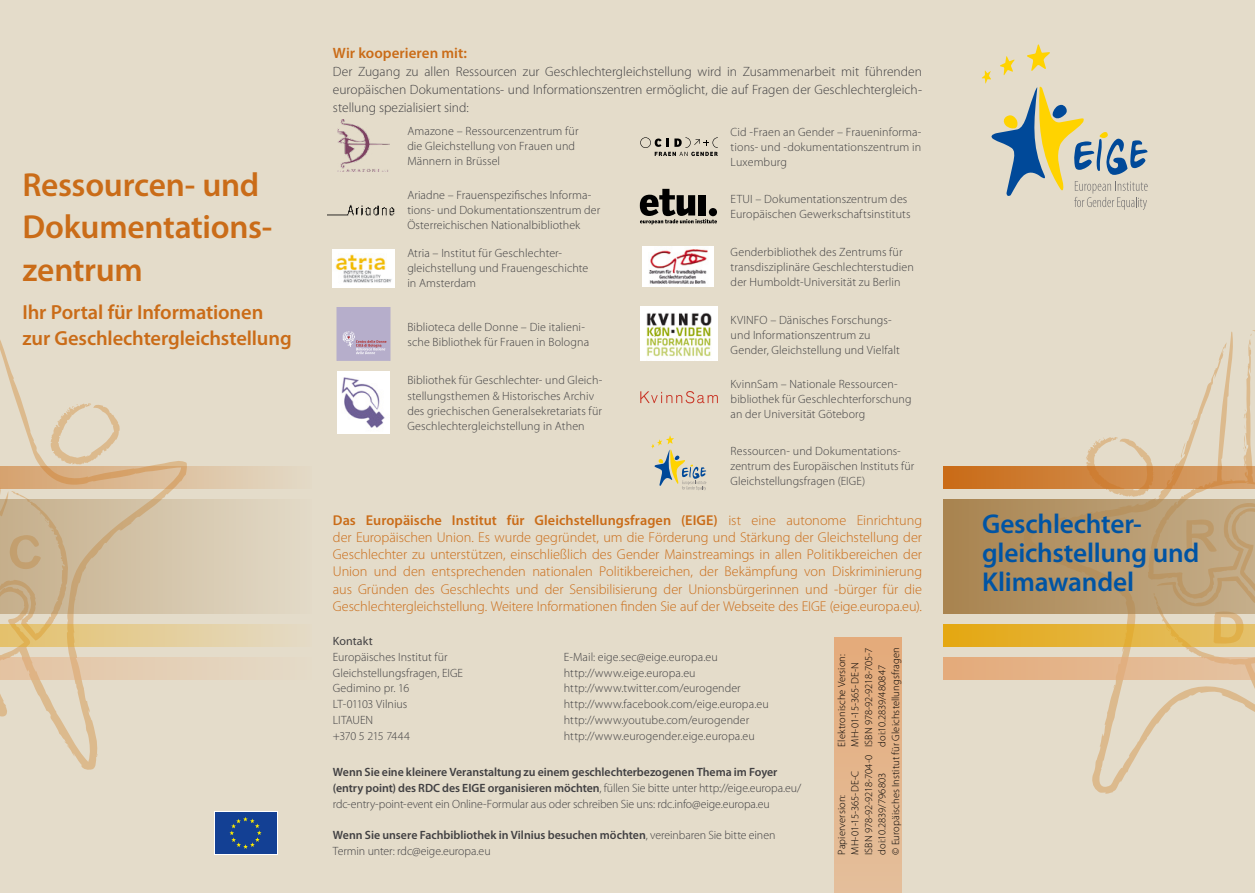
<style>
.page{position:relative;width:1255px;height:893px;background:#fff}
.page>*{position:absolute;margin:0;border:0;box-sizing:border-box;transform-origin:0 0}
.Head1{font:600 33.45px/42.6px "Myriad Pro";letter-spacing:-.01em;color:#ca6c18}
.Head1-2{font:600 27.3px/29px "Myriad Pro";letter-spacing:-.01em;color:#0054a4}
.Head1-3{font:600 20.4px/25.7px "Myriad Pro";letter-spacing:-.005em;color:#ca6c18}
.Fließtext{font:600 15px "Myriad Pro";color:#ca6c18}
.Fließtext-2{font:300 14.25px/17.2px "Myriad Pro";letter-spacing:-.005em;color:#ca6c18;text-align:justify}
.Fließtext-3{font:300 13.5px/18px "Myriad Pro";color:#414042;text-align:justify}
.Logotext{font:300 12px/15px "Myriad Pro";letter-spacing:.01em;color:#414042}
.Fließtext-4{font:300 12px/15.8px "Myriad Pro";letter-spacing:-.01em;color:#414042}
.Contactinfo-Text{font:300 12px/15.8px "Myriad Pro";letter-spacing:.005em;color:#414042}
.Contactinfo-Text-2{font:300 10.5px "Myriad Pro";letter-spacing:.01em;color:#000}
.Contactinfo-Text-3{font:300 10.5px/13.5px "Myriad Pro";letter-spacing:-.01em;color:#000}
.s1{font-weight:600}
.s2{font-weight:400}
</style>
<div class="page">
<div style="left:311px;top:0;width:632px;height:893px;background:#e4dcca"></div>
<div style="left:943px;top:0;width:311px;height:893px;background:#e4dcca"></div>
<div style="left:0;top:0;width:311px;height:893px;background:#e4dcca"></div>
<svg style="left:1023px;top:330px;width:231px;height:464px"></svg>
<svg style="left:1085px;top:332px;width:169px;height:292px"></svg>
<svg style="left:982px;top:44px;width:165px;height:166px"></svg>
<svg style="left:0;top:461px;width:187px;height:309px"></svg>
<svg style="left:0;top:340px;width:120px;height:284px"></svg>
<div style="left:214px;top:811px;width:63px;height:44px;background:#134094"></div>
<svg style="left:229px;top:817px;width:32px;height:32px"></svg>
<div style="left:834px;top:637px;width:67px;height:256px;background:linear-gradient(to bottom,#e4aa7a,#e4bf9b)"></div>
<img style="left:333px;top:249px;width:61px;height:38px">
<img style="left:344px;top:270px;width:47px;height:13px">
<img style="left:338px;top:120px;width:51px;height:52px">
<img style="left:328px;top:204px;width:66px;height:12px">
<div style="left:337px;top:307px;width:53px;height:53px;background:#b6aecb"></div>
<svg style="left:356px;top:340px;width:30px;height:14px"></svg>
<img style="left:343px;top:332px;width:11px;height:15px">
<svg style="left:640px;top:137px;width:77px;height:19px"></svg>
<svg style="left:651px;top:436px;width:55px;height:54px"></svg>
<img style="left:640px;top:307px;width:78px;height:54px">
<svg style="left:640px;top:391px;width:78px;height:12px"></svg>
<svg style="left:639px;top:189px;width:78px;height:35px"></svg>
<img style="left:642px;top:247px;width:71px;height:39px">
<img style="left:337px;top:371px;width:53px;height:62px">
<svg style="left:943px;top:466px;width:311px;height:22px;background:#cf843f"></svg>
<svg style="left:0;top:466px;width:285px;height:22px;background:#dbb890"></svg>
<svg style="left:943px;top:624px;width:311px;height:23px;background:#e3b23b"></svg>
<svg style="left:0;top:624px;width:288px;height:23px;background:#e3cb93"></svg>
<svg style="left:943px;top:657px;width:311px;height:23px;background:#e3b58b"></svg>
<svg style="left:0;top:657px;width:241px;height:23px;fill:#e4ccb0"></svg>
<svg style="left:943px;top:499px;width:311px;height:115px;background:#b6976a"></svg>
<svg style="left:0;top:499px;width:270px;height:115px;background:#d1bfa2"></svg>
<p class="Head1" style="left:23px;top:162px;width:251px">Ressourcen- und<br>Dokumentations&shy;zentrum</p>
<p class="Head1-3" style="left:23px;top:299px;width:271px">Ihr Portal für Informationen zur Geschlechtergleichstellung</p>
<p class="Fließtext" style="left:333px;top:43px;width:135px">Wir kooperieren mit:</p>
<p class="Fließtext-3" style="left:333px;top:63px;width:590px">Der Zugang zu allen Ressourcen zur Geschlechtergleichstellung wird in Zusammenarbeit mit führenden europäischen Dokumentations- und Informationszentren ermöglicht, die auf Fragen der Geschlechtergleich&shy;stellung spezialisiert sind:</p>
<p class="Logotext" style="left:407px;top:124px;width:173px">Amazone – Ressourcenzentrum für die Gleichstellung von Frauen und<br>Männern in Brüssel</p>
<p class="Logotext" style="left:407px;top:188px;width:194px">Ariadne – Frauenspezifisches Informa&shy;tions- und Dokumentationszentrum der<br>Österreichischen Nationalbibliothek</p>
<p class="Logotext" style="left:407px;top:246px;width:183px">Atria – Institut für Geschlechter&shy;gleichstellung und Frauengeschichte in Amsterdam</p>
<p class="Logotext" style="left:407px;top:320px;width:183px">Biblioteca delle Donne – Die italieni&shy;sche Bibliothek für Frauen in Bologna</p>
<p class="Logotext" style="left:407px;top:373px;width:196px">Bibliothek für Geschlechter- und Gleich&shy;stellungsthemen &amp; Historisches Archiv des griechischen Generalsekretariats für Geschlechtergleichstellung in Athen</p>
<p class="Logotext" style="left:730px;top:125px;width:192px;text-align:justify">Cid -Fraen an Gender – Fraueninforma&shy;tions- und -dokumentationszentrum in Luxemburg</p>
<p class="Logotext" style="left:730px;top:192px;width:181px">ETUI – Dokumentationszentrum des<br>Europäischen Gewerkschaftsinstituts</p>
<p class="Logotext" style="left:730px;top:245px;width:185px">Genderbibliothek des Zentrums für transdisziplinäre Geschlechterstudien der Humboldt-Universität zu Berlin</p>
<p class="Logotext" style="left:730px;top:313px;width:171px">KVINFO – Dänisches Forschungs&shy;und Informationszentrum zu<br>Gender, Gleichstellung und Vielfalt</p>
<p class="Logotext" style="left:730px;top:376px;width:182px">KvinnSam – Nationale Ressourcen&shy;bibliothek für Geschlechterforschung an der Universität Göteborg</p>
<p class="Logotext" style="left:730px;top:444px;width:185px">Ressourcen- und Dokumentations&shy;zentrum des Europäischen Instituts für<br>Gleichstellungsfragen (EIGE)</p>
<p class="Fließtext-2" style="left:333px;top:511px;width:590px"><span class="s1">Das Europäische Institut für Gleichstellungsfragen (EIGE)</span> ist eine autonome Einrichtung der Europäischen Union. Es wurde gegründet, um die Förderung und Stärkung der Gleichstellung der Geschlechter zu unterstützen, einschließlich des Gender Mainstreamings in allen Politikbereichen der Union und den entsprechenden nationalen Politikbereichen, der Bekämpfung von Diskriminierung aus Gründen des Geschlechts und der Sensibilisierung der Unionsbürgerinnen und -bürger für die Geschlechtergleichstellung. Weitere Informationen finden Sie auf der Webseite des EIGE (eige.europa.eu).</p>
<p class="Contactinfo-Text" style="left:333px;top:633px;width:132px"><span class="s2">Kontakt<br></span>Europäisches Institut für<br>Gleichstellungsfragen, EIGE<br>Gedimino pr. 16<br>LT-01103 Vilnius<br>LITAUEN<br>+370 5 215 7444</p>
<p class="Contactinfo-Text" style="left:564px;top:649px;width:206px">E-Mail: eige.sec@eige.europa.eu http://www.eige.europa.eu http://www.twitter.com/eurogender http://www.facebook.com/eige.europa.eu http://www.youtube.com/eurogender http://www.eurogender.eige.europa.eu</p>
<p class="Fließtext-4" style="left:333px;top:764px;width:470px"><span class="s1">Wenn Sie eine kleinere Veranstaltung zu einem geschlechterbezogenen Thema im Foyer (entry point) des RDC des EIGE organisieren möchten</span>, füllen Sie bitte unter http://eige.europa.eu/ rdc-entry-point-event ein Online-Formular aus oder schreiben Sie uns: rdc.info@eige.europa.eu</p>
<p class="Fließtext-4" style="left:333px;top:827px;width:444px"><span class="s1">Wenn Sie unsere Fachbibliothek in Vilnius besuchen möchten</span>, vereinbaren Sie bitte einen<br>Termin unter: rdc@eige.europa.eu</p>
<p class="Contactinfo-Text-2" style="left:889px;top:855px;width:209px;rotate:-90deg">© Europäisches Institut für Gleichstellungsfragen</p>
<p class="Contactinfo-Text-3" style="left:848px;top:855px;width:208px;text-indent:108px;rotate:-90deg">MH-01-15-365-DE-N<br>ISBN 978-92-9218-704-0 ISBN 978-92-9218-705-7 doi:10.2839/796803</p>
<p class="Contactinfo-Text-2" style="left:835px;top:747px;width:94px;rotate:-90deg">Elektronische Version:</p>
<p class="Contactinfo-Text-2" style="left:876px;top:747px;width:83px;rotate:-90deg">doi:10.2839/480847</p>
<p class="Contactinfo-Text-2" style="left:849px;top:855px;width:85px;rotate:-90deg">MH-01-15-365-DE-C</p>
<p class="Contactinfo-Text-2" style="left:835px;top:855px;width:61px;rotate:-90deg">Papierversion:</p>
<p class="Head1-2" style="left:982px;top:509px;width:219px">Geschlechter&shy;gleichstellung und<br>Klimawandel</p>
</div>
